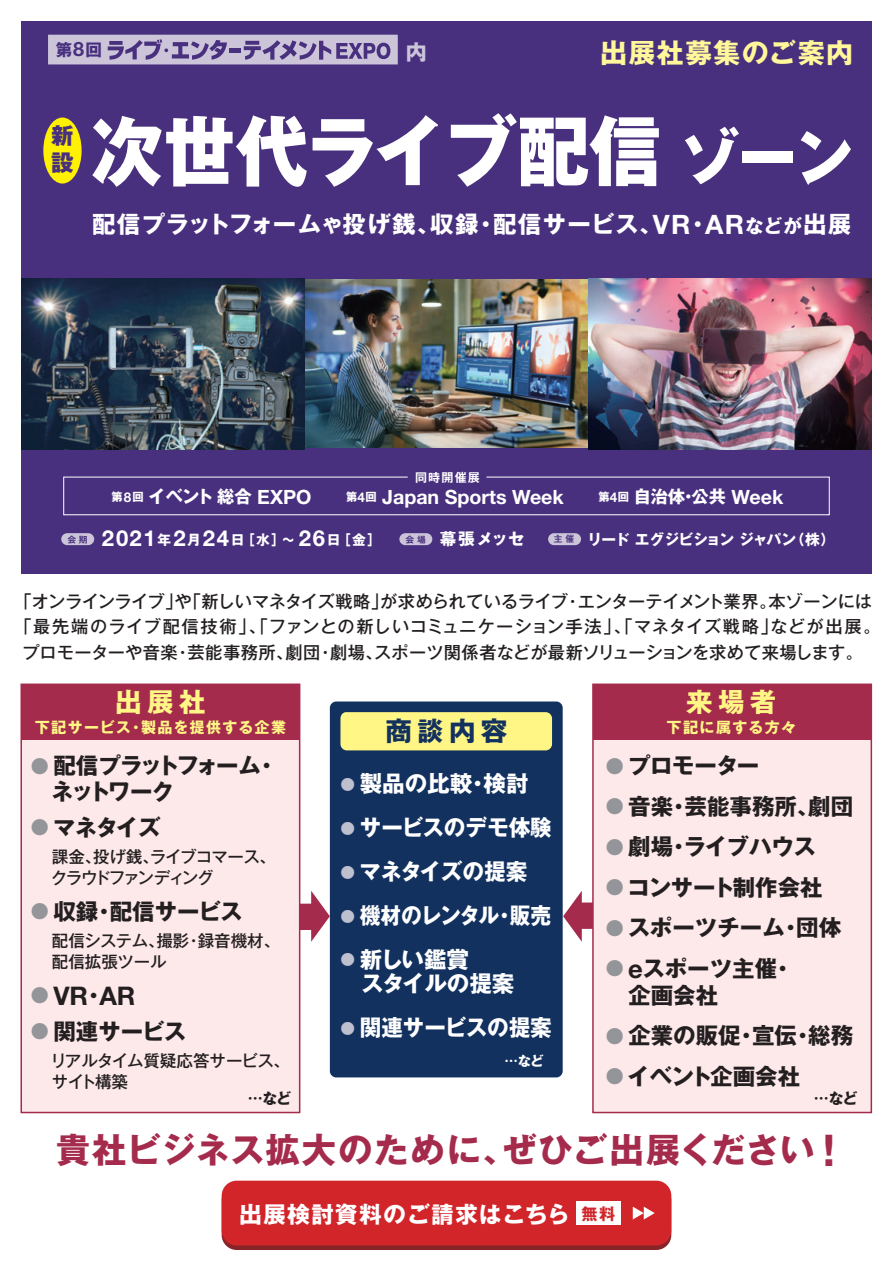
<style>
.page{position:relative;width:893px;height:1263px;background:#fff}
.page>*{position:absolute;margin:0;border:0;box-sizing:border-box;transform-origin:0 0}
.t1{font:800 76.35px "Gothic MB101 Pro";color:#fff;scale:.95 1}
.t2{font:700 34.5px "Gothic MB101 Pro";letter-spacing:.03em;color:#a52b4c}
.t3{font:700 27px "Gothic MB101 Pro";letter-spacing:.05em;color:#fff79a}
.t4{font:700 26.55px "Gothic MB101 Pro";letter-spacing:.2em;color:#fff685}
.t5{font:700 26.55px "Gothic MB101 Pro";color:#12315f}
.t6{font:700 25.65px "Helvetica Neue LT Std";color:#231f20}
.t7{font:700 23.4px "Gothic MB101 Pro";letter-spacing:.06em;color:#fff}
.t8{font:700 22.8px "Gothic MB101 Pro";letter-spacing:.05em;color:#fff}
.t9{font:700 22.5px/27px "Gothic MB101 Pro";color:#231f20}
.t10{font:700 22.5px/24.5px "Gothic MB101 Pro";color:#fff}
.t11{font:700 22.5px "Gothic MB101 Pro";color:#fff;scale:.96 1}
.t12{font:700 22.5px/25.5px "Gothic MB101 Pro";letter-spacing:-.115em;color:#231f20}
.t13{font:700 22.5px "Gothic MB101 Pro";letter-spacing:-.045em;color:#fff;scale:.92 1}
.t14{font:700 22.5px "Gothic MB101 Pro";letter-spacing:-.03em;color:#fff;scale:.96 1}
.t15{font:700 22.5px "Gothic MB101 Pro";letter-spacing:-.025em;color:#231f20}
.t16{font:800 22.5px "Gothic MB101 Pro";color:#48307e}
.t17{font:700 21px "Gothic MB101 Pro";color:#ccc5da}
.t18{font:700 19.65px "Helvetica Neue LT Std";color:#fff}
.t19{font:500 17.25px/25.5px "Gothic MB101 Pro";letter-spacing:.01em;color:#231f20;text-align:center}
.t20{font:500 16.5px/21px "Gothic MB101 Pro";letter-spacing:-.07em;color:#231f20}
.t21{font:500 16.5px/21px "Gothic MB101 Pro";color:#231f20}
.t22{font:500 16.5px/21px "Gothic MB101 Pro";letter-spacing:-.03em;color:#231f20}
.t23{font:700 16.5px "Gothic MB101 Pro";letter-spacing:.04em;color:#fff}
.t24{font:700 16.5px "Gothic MB101 Pro";color:#48307e}
.t25{font:700 15px "Gothic MB101 Pro";letter-spacing:.1em;color:#fff685}
.t26{font:700 15px "Gothic MB101 Pro";color:#231f20}
.t27{font:700 14.7px "Gothic MB101 Pro";letter-spacing:-.045em;color:#fff}
.t28{font:700 13.8px "Gothic MB101 Pro";color:#fff}
.t29{font:700 13.5px "Gothic MB101 Pro";color:#fff}
.t30{font:700 12px "Gothic MB101 Pro De";letter-spacing:.1em;color:#fff}
.t31{font:700 8.7px "Gothic MB101 Pro De";color:#48307e}
.s1{font-family:"Helvetica Neue LT Std";font-size:19.8px}
.s2{font-size:61.2px}
.s3{font-size:18.75px}
.s4{font-family:"Helvetica Neue LT Std";font-size:26.7px}
.s5{font-size:13.5px}
.s6{font-family:"Gothic MB101 Pro";font-size:17.25px}
.s7{font-family:"Helvetica Neue LT Std";font-size:22.05px}
.s8{font-family:"Koz Go Pr 6 N";font-weight:400;font-size:18px;color:#939598}
.s9{font-family:"Gothic MB101 Pro";font-size:22.5px}
.s10{font-family:"Helvetica Neue LT Std";font-size:25.65px}
.s11{font-size:14.7px;color:#bebfcf}
.s12{font-size:39.6px}
.s13{font-size:16.2px;color:#d2252a}
</style>
<div class="page">
<svg style="left:300px;top:891px;width:30px;height:51px"></svg>
<svg style="left:563px;top:891px;width:29px;height:51px"></svg>
<div style="left:21px;top:21px;width:851px;height:553px;background:#48307e"></div>
<div style="left:330px;top:701px;width:233px;height:376px;background:#12315f;border-radius:6px"></div>
<div style="left:21px;top:683px;width:279px;height:430px;background:#fde8ea;border:2px solid #a52b4c"></div>
<div style="left:21px;top:684px;width:279px;height:55px;background:#a52b4c"></div>
<div style="left:592px;top:683px;width:280px;height:430px;background:#fde8ea;border:2px solid #a52b4c"></div>
<div style="left:593px;top:684px;width:278px;height:55px;background:#a52b4c"></div>
<div style="left:548px;top:533px;width:33px;height:12px;background:#ccc5da;border-radius:6px"></div>
<div style="left:61px;top:533px;width:33px;height:12px;background:#ccc5da;border-radius:6px"></div>
<div style="left:399px;top:533px;width:33px;height:12px;background:#ccc5da;border-radius:6px"></div>
<img style="left:21px;top:279px;width:851px;height:170px">
<div style="left:340px;top:712px;width:212px;height:38px;background:#fff685;border-radius:6px"></div>
<svg style="left:63px;top:477px;width:767px;height:38px"></svg>
<svg style="left:48px;top:35px;width:350px;height:29px"></svg>
<div style="left:43px;top:118px;width:39px;height:66px;background:#fff101;border-radius:50%"></div>
<svg style="left:222px;top:1185px;width:449px;height:65px;background:#8d2427"></svg>
<div style="left:222px;top:1181px;width:449px;height:64px;background:#d2252a;border-radius:15px"></div>
<div style="left:576px;top:1201px;width:45px;height:24px;background:#fff"></div>
<svg style="left:633px;top:1206px;width:22px;height:13px"></svg>
<p class="t24" style="left:56px;top:36px;width:47px">第<span class="s1">8</span>回</p>
<p class="t17" style="left:406px;top:34px;width:22px">内</p>
<h3 class="t3" style="left:600px;top:31px;width:254px">出展社募集のご案内</h3>
<h3 class="t16" style="left:51px;top:117px;width:24px">新</h3>
<h3 class="t16" style="left:51px;top:144px;width:24px">設</h3>
<h1 class="t1" style="left:91px;top:87px;width:804px">次世代ライブ配信<span class="s2">ゾーン</span></h1>
<h3 class="t7" style="left:92px;top:204px;width:761px">配信プラットフォーム<span class="s3">や</span>投げ銭、収録・配信サービス、<span class="s4">VR</span>・<span class="s4">AR</span><span class="s3">などが</span>出展</h3>
<p class="t30" style="left:415px;top:468px;width:66px">同時開催展</p>
<p class="t18" style="left:111px;top:485px;width:673px"><sup>第</sup><span class="s5">8</span><sup>回</sup><span class="s6">イベント総合</span> EXPO<span class="s6">　　</span><sup>第</sup><span class="s5">4</span><sup>回</sup> Japan Sports Week<span class="s6">　　</span><sup>第</sup><span class="s5">4</span><sup>回</sup><span class="s6">自治体・公共</span> Week</p>
<p class="t31" style="left:67px;top:532px;width:22px">会期</p>
<p class="t28" style="left:102px;top:529px;width:281px"><span class="s7">2021</span>年<span class="s7">2</span>月<span class="s7">24</span>日［水］～ <span class="s7">26</span>日［金］</p>
<p class="t23" style="left:405px;top:525px;width:120px"><sup>会場</sup> 幕張メッセ</p>
<p class="t27" style="left:554px;top:527px;width:283px"><sup>主催</sup> リードエグジビションジャパン（株）</p>
<p class="t19" style="left:14px;top:586px;width:868px">「オンラインライブ」や「新しいマネタイズ戦略」が求められているライブ・エンターテイメント業界。本ゾーンには「最先端のライブ配信技術」、「ファンとの新しいコミュニケーション手法」、「マネタイズ戦略」などが出展。プロモーターや音楽・芸能事務所、劇団・劇場、スポーツ関係者などが最新ソリューションを求めて来場します。</p>
<h3 class="t4" style="left:115px;top:680px;width:92px">出展社</h3>
<h3 class="t4" style="left:686px;top:680px;width:92px">来場者</h3>
<h3 class="t5" style="left:385px;top:709px;width:124px">商談内容</h3>
<p class="t25" style="left:35px;top:715px;width:253px">下記サービス・製品を提供する企業</p>
<p class="t25" style="left:667px;top:715px;width:131px">下記に属する方々</p>
<h3 class="t12" style="left:51px;top:750px;width:228px;text-indent:-20px"><span class="s8">●</span> 配信プラットフォーム・ネットワーク</h3>
<h3 class="t9" style="left:31px;top:811px;width:131px"><span class="s8">●</span> マネタイズ</h3>
<p class="t20" style="left:51px;top:844px;width:227px">課金、投げ銭、ライブコマース、クラウドファンディング</p>
<h3 class="t9" style="left:31px;top:895px;width:213px"><span class="s8">●</span> 収録・配信サービス</h3>
<p class="t21" style="left:52px;top:928px;width:230px">配信システム、撮影・録音機材、配信拡張ツール</p>
<h3 class="t6" style="left:31px;top:980px;width:106px"><span class="s8">●</span> VR<span class="s9">・</span>AR</h3>
<h3 class="t9" style="left:31px;top:1015px;width:157px"><span class="s8">●</span> 関連サービス</h3>
<p class="t22" style="left:50px;top:1048px;width:241px">リアルタイム質疑応答サービス、サイト構築</p>
<h3 class="t9" style="left:606px;top:749px;width:155px"><span class="s8">●</span> プロモーター</h3>
<h3 class="t9" style="left:606px;top:790px;width:249px"><span class="s8">●</span> 音楽・芸能事務所、劇団</h3>
<h3 class="t9" style="left:606px;top:830px;width:212px"><span class="s8">●</span> 劇場・ライブハウス</h3>
<h3 class="t9" style="left:606px;top:871px;width:218px"><span class="s8">●</span> コンサート制作会社</h3>
<h3 class="t9" style="left:606px;top:911px;width:237px"><span class="s8">●</span> スポーツチーム・団体</h3>
<h3 class="t9" style="left:628px;top:952px;width:167px;text-indent:-23px"><span class="s8">●</span> <span class="s10">e</span>スポーツ主催・企画会社</h3>
<h3 class="t9" style="left:606px;top:1019px;width:249px"><span class="s8">●</span> 企業の販促・宣伝・総務</h3>
<h3 class="t15" style="left:606px;top:1057px;width:196px"><span class="s8">●</span> イベント企画会社</h3>
<h3 class="t10" style="left:340px;top:768px;width:190px"><span class="s11">●</span> 製品の比較・検討</h3>
<h3 class="t11" style="left:340px;top:808px;width:222px"><span class="s11">●</span> サービスのデモ体験</h3>
<h3 class="t14" style="left:340px;top:852px;width:196px"><span class="s11">●</span> マネタイズの提案</h3>
<h3 class="t13" style="left:340px;top:896px;width:230px"><span class="s11">●</span> 機材のレンタル・販売</h3>
<h3 class="t10" style="left:361px;top:944px;width:155px;text-indent:-21px"><span class="s11">●</span> 新しい鑑賞<br>スタイルの提案</h3>
<h3 class="t11" style="left:340px;top:1009px;width:222px"><span class="s11">●</span> 関連サービスの提案</h3>
<p class="t29" style="left:504px;top:1050px;width:41px">…など</p>
<p class="t26" style="left:814px;top:1086px;width:45px">…など</p>
<h2 class="t2" style="left:56px;top:1121px;width:795px">貴社ビジネス拡大のために、ぜひご出展ください<span class="s12">！</span></h2>
<p class="t26" style="left:248px;top:1086px;width:45px">…など</p>
<h3 class="t8" style="left:239px;top:1195px;width:378px">出展検討資料のご請求はこちら <span class="s13">無料</span></h3>
</div>
